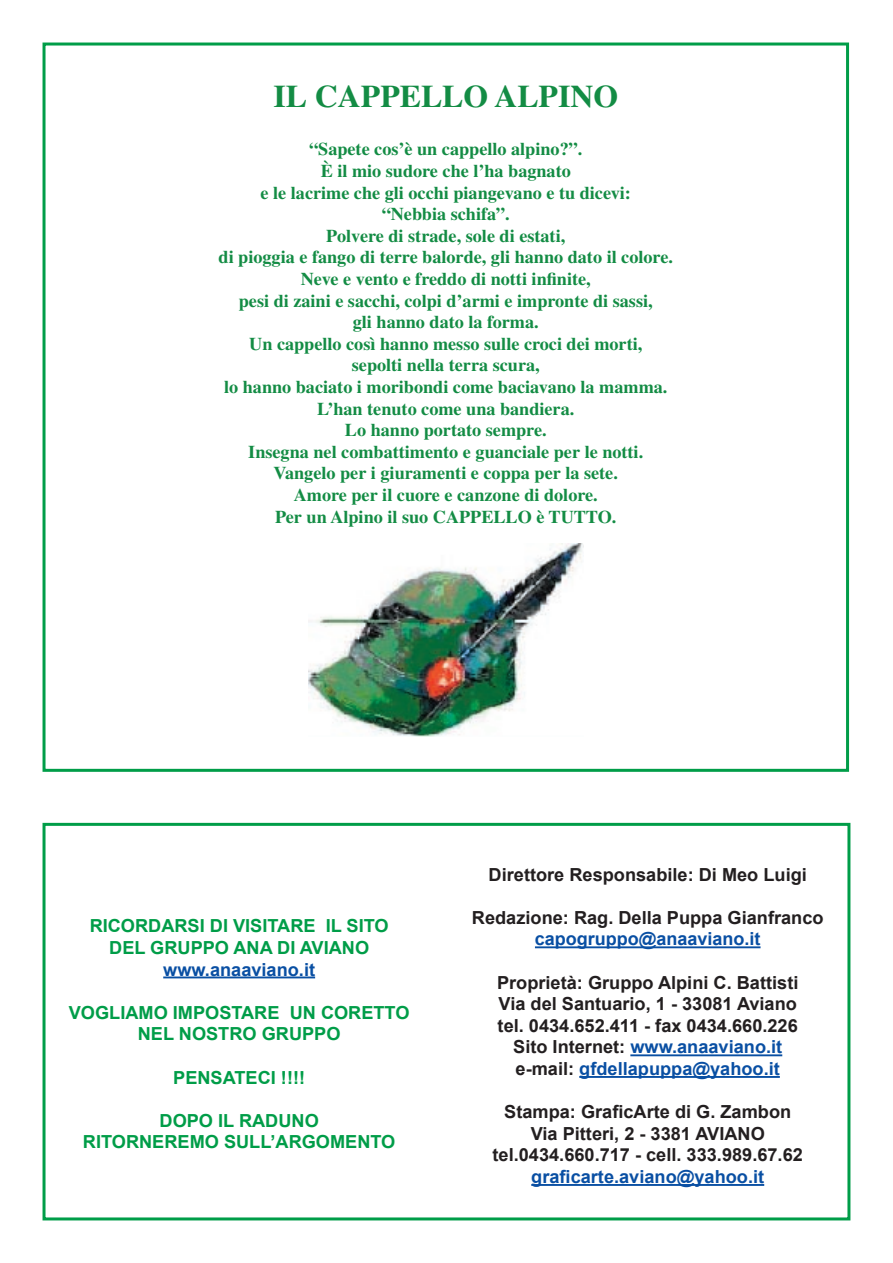
<style>
.page{position:relative;width:893px;height:1263px;background:#fff}
.page>*{position:absolute;margin:0;border:0;box-sizing:border-box;transform-origin:0 0}
.t1{font:700 31.5px "Times";color:#138c44}
.t2{font:700 18px/21.6px "Times";color:#138c44;text-align:center}
.t3{font:700 18px/21.6px "Arial";color:#231f20;text-align:center}
.t4{font:700 18px/21.6px "Arial";color:#009d48;text-align:center}
.t5{font:700 18px "Arial";color:#094fa3}
.s1{color:#094fa3}
</style>
<div class="page">
<div style="left:43px;top:823px;width:807px;height:397px;border:3px solid #009d48"></div>
<hr style="left:163px;top:976px;width:152px;height:2px;background:#094fa3">
<hr style="left:535px;top:946px;width:225px;height:2px;background:#094fa3">
<hr style="left:630px;top:1054px;width:152px;height:2px;background:#094fa3">
<hr style="left:579px;top:1076px;width:201px;height:2px;background:#094fa3">
<hr style="left:531px;top:1184px;width:233px;height:2px;background:#094fa3">
<img style="left:308px;top:544px;width:275px;height:192px">
<div style="left:43px;top:43px;width:806px;height:729px;border:3px solid #009d48"></div>
<h1 class="t1" style="left:273px;top:77px;width:346px">IL CAPPELLO ALPINO</h1>
<p class="t2" style="left:219px;top:138px;width:456px">“Sapete cos’è un cappello alpino?”.<br>È il mio sudore che l’ha bagnato<br>e le lacrime che gli occhi piangevano e tu dicevi:<br>“Nebbia schifa”.<br>Polvere di strade, sole di estati,<br>di pioggia e fango di terre balorde, gli hanno dato il colore.<br>Neve e vento e freddo di notti infinite,<br>pesi di zaini e sacchi, colpi d’armi e impronte di sassi,<br>gli hanno dato la forma.<br>Un cappello così hanno messo sulle croci dei morti,<br>sepolti nella terra scura,<br>lo hanno baciato i moribondi come baciavano la mamma.<br>L’han tenuto come una bandiera.<br>Lo hanno portato sempre.<br>Insegna nel combattimento e guanciale per le notti.<br>Vangelo per i giuramenti e coppa per la sete.<br>Amore per il cuore e canzone di dolore.<br>Per un Alpino il suo CAPPELLO è TUTTO.</p>
<p class="t4" style="left:90px;top:916px;width:300px">RICORDARSI DI VISITARE IL SITO<br>DEL GRUPPO ANA DI AVIANO</p>
<p class="t5" style="left:163px;top:957px;width:153px">www.anaaviano.it</p>
<p class="t4" style="left:69px;top:1002px;width:342px">VOGLIAMO IMPOSTARE UN CORETTO<br>NEL NOSTRO GRUPPO</p>
<p class="t4" style="left:173px;top:1067px;width:133px">PENSATECI !!!!</p>
<p class="t4" style="left:83px;top:1110px;width:314px">DOPO IL RADUNO<br>RITORNEREMO SULL’ARGOMENTO</p>
<p class="t3" style="left:489px;top:864px;width:320px">Direttore Responsabile: Di Meo Luigi</p>
<p class="t3" style="left:472px;top:907px;width:353px">Redazione: Rag. Della Puppa Gianfranco</p>
<p class="t5" style="left:535px;top:927px;width:227px">capogruppo@anaaviano.it</p>
<p class="t3" style="left:497px;top:972px;width:303px">Proprietà: Gruppo Alpini C. Battisti Via del Santuario, 1 - 33081 Aviano tel. 0434.652.411 - fax 0434.660.226<br>Sito Internet: <span class="s1">www.anaaviano.it </span>e-mail: <span class="s1">gfdellapuppa@yahoo.it</span></p>
<p class="t3" style="left:493px;top:1102px;width:312px">Stampa: GraficArte di G. Zambon<br>Via Pitteri, 2 - 3381 AVIANO tel.0434.660.717 - cell. 333.989.67.62</p>
<p class="t5" style="left:531px;top:1165px;width:234px">graficarte.aviano@yahoo.it</p>
</div>
